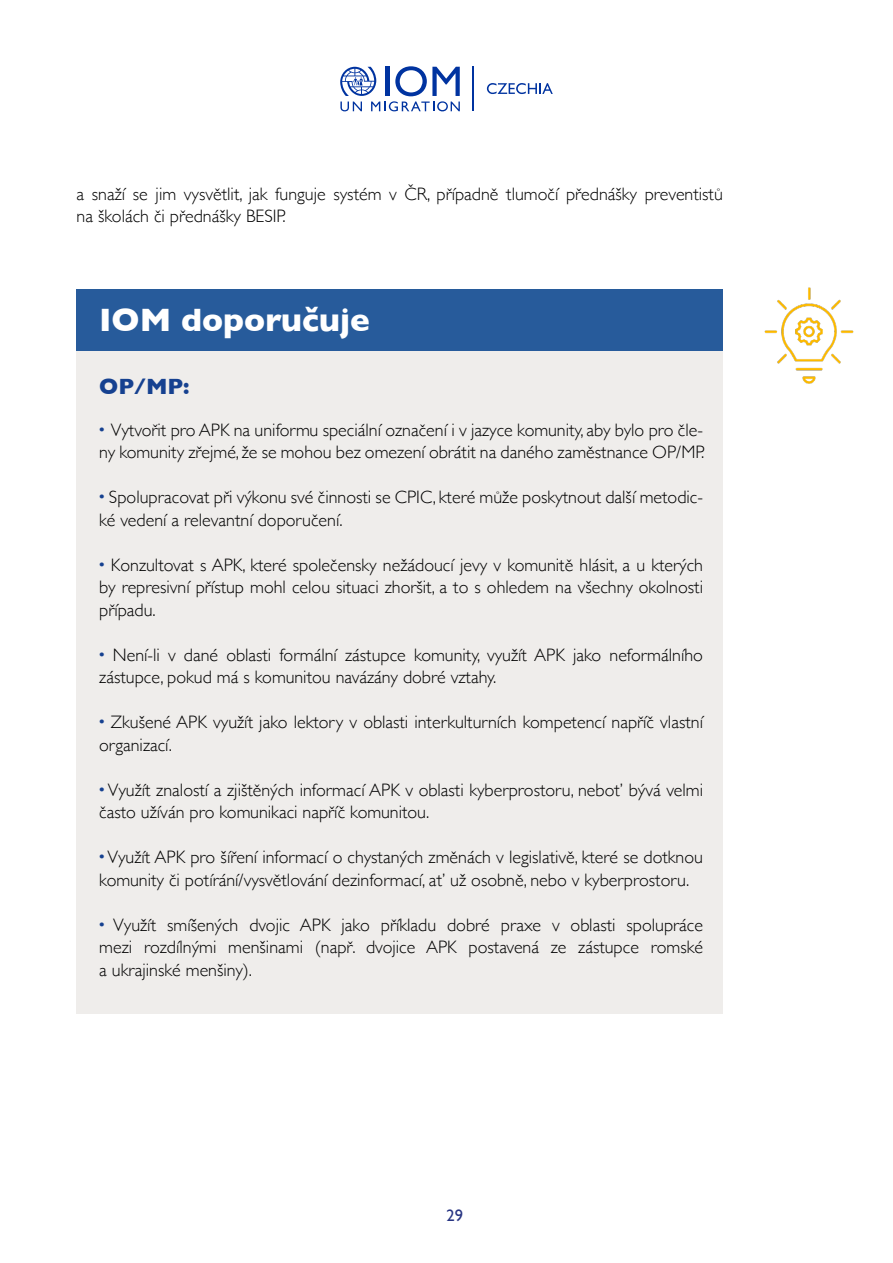
<style>
.page{position:relative;width:893px;height:1263px;background:#fff}
.page>*{position:absolute;margin:0;border:0;box-sizing:border-box;transform-origin:0 0}
.t1{font:700 33px "Gill Sans";color:#fff}
.t2{font:700 22.5px "Gill Sans";color:#164190}
.t3{font:300 18px/22.5px "Gill Sans";color:#000}
.t4{font:16.5px "Gill Sans";color:#283583}
.s1{font-weight:700;font-size:19.5px;color:#164190}
</style>
<div class="page">
<hr style="left:473px;top:67px;width:1px;height:44px;background:#0033a0">
<svg style="left:340px;top:66px;width:120px;height:46px"></svg>
<svg style="left:487px;top:83px;width:66px;height:11px"></svg>
<div style="left:77px;top:289px;width:646px;height:62px;background:#275b9b"></div>
<div style="left:77px;top:351px;width:646px;height:662px;background:#efedeb"></div>
<img style="left:764px;top:287px;width:90px;height:97px">
<p class="t3" style="left:77px;top:182px;width:648px">a snaží se jim vysvětlit, jak funguje systém v ČR, případně tlumočí přednášky preventistů na školách či přednášky BESIP.</p>
<h1 class="t1" style="left:99px;top:294px;width:272px">IOM doporučuje</h1>
<p class="t2" style="left:99px;top:368px;width:92px">OP/MP:</p>
<p class="t3" style="left:99px;top:418px;width:607px"><span class="s1">·</span> Vytvořit pro APK na uniformu speciální označení i v jazyce komunity, aby bylo pro čle&shy;ny komunity zřejmé, že se mohou bez omezení obrátit na daného zaměstnance OP/MP.</p>
<p class="t3" style="left:99px;top:485px;width:605px"><span class="s1">·</span> Spolupracovat při výkonu své činnosti se CPIC, které může poskytnout další metodic&shy;ké vedení a relevantní doporučení.</p>
<p class="t3" style="left:99px;top:553px;width:605px;text-align:justify"><span class="s1">·</span> Konzultovat s APK, které společensky nežádoucí jevy v komunitě hlásit, a u kterých by represivní přístup mohl celou situaci zhoršit, a to s ohledem na všechny okolnosti případu.</p>
<p class="t3" style="left:99px;top:643px;width:605px"><span class="s1">·</span> Není-li v dané oblasti formální zástupce komunity, využít APK jako neformálního zástupce, pokud má s komunitou navázány dobré vztahy.</p>
<p class="t3" style="left:99px;top:710px;width:605px"><span class="s1">·</span> Zkušené APK využít jako lektory v oblasti interkulturních kompetencí napříč vlastní organizací.</p>
<p class="t3" style="left:99px;top:778px;width:605px"><span class="s1">·</span> Využít znalostí a zjištěných informací APK v oblasti kyberprostoru, neboť bývá velmi často užíván pro komunikaci napříč komunitou.</p>
<p class="t3" style="left:99px;top:845px;width:605px"><span class="s1">·</span> Využít APK pro šíření informací o chystaných změnách v legislativě, které se dotknou komunity či potírání/vysvětlování dezinformací, ať už osobně, nebo v kyberprostoru.</p>
<p class="t3" style="left:99px;top:913px;width:605px;text-align:justify"><span class="s1">·</span> Využít smíšených dvojic APK jako příkladu dobré praxe v oblasti spolupráce mezi rozdílnými menšinami (např. dvojice APK postavená ze zástupce romské a ukrajinské menšiny).</p>
<p class="t4" style="left:446px;top:1206px;width:18px">29</p>
</div>
